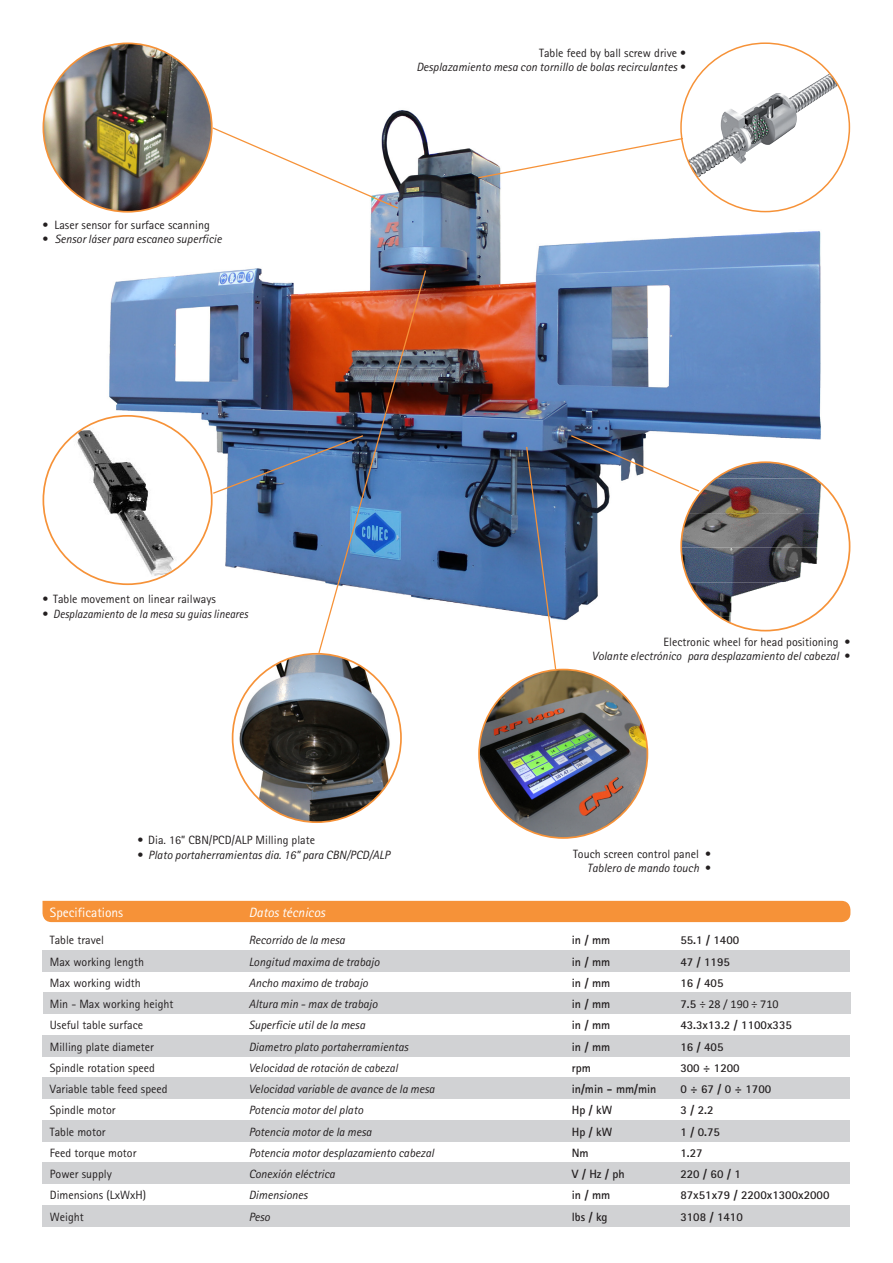
<style>
.page{position:relative;width:893px;height:1263px;background:#fff}
.page>*{position:absolute;margin:0;border:0;box-sizing:border-box;transform-origin:0 0}
.Normale{font:13.5px "Rotis Sans Serif";color:#fff}
.Normale-2{font:italic 13.5px "Rotis Sans Serif";color:#fff}
.Normale-3{font:italic 12px "Rotis Sans Serif";color:#231f20}
.Normale-4{font:12px "Rotis Sans Serif";color:#231f20}
.Normale-5{font:700 12px "Rotis Sans Serif";color:#231f20}
.Normale-6{font:italic 12px "Rotis Sans Serif";color:#231f20;scale:.95 1}
.Normale-7{font:12px "Calibri";color:#231f20}
.s1{font-style:normal}
.s2{font-family:"Rotis Sans Serif";font-weight:700}
</style>
<div class="page">
<div style="left:43px;top:992px;width:807px;height:21px;background:#d1d2d4"></div>
<div style="left:43px;top:950px;width:807px;height:22px;background:#d1d2d4"></div>
<div style="left:43px;top:1206px;width:807px;height:21px;background:#d1d2d4"></div>
<div style="left:43px;top:901px;width:807px;height:21px;background:#f69238"></div>
<div style="left:43px;top:1035px;width:807px;height:21px;background:#d1d2d4"></div>
<div style="left:42px;top:1077px;width:808px;height:21px;background:#d1d2d4"></div>
<div style="left:43px;top:1120px;width:807px;height:21px;background:#d1d2d4"></div>
<div style="left:43px;top:1163px;width:807px;height:21px;background:#d1d2d4"></div>
<img style="left:58px;top:42px;width:792px;height:643px">
<img style="left:716px;top:462px;width:99px;height:16px">
<img style="left:688px;top:478px;width:155px;height:35px">
<img style="left:681px;top:513px;width:169px;height:69px">
<img style="left:689px;top:582px;width:153px;height:35px">
<img style="left:719px;top:617px;width:93px;height:14px">
<img style="left:233px;top:654px;width:168px;height:168px">
<img style="left:479px;top:669px;width:168px;height:169px;border-radius:84px">
<img style="left:73px;top:417px;width:109px;height:167px">
<svg style="left:211px;top:126px;width:188px;height:84px"></svg>
<svg style="left:477px;top:137px;width:207px;height:42px"></svg>
<svg style="left:570px;top:434px;width:131px;height:59px"></svg>
<img style="left:212px;top:269px;width:215px;height:385px">
<svg style="left:525px;top:445px;width:32px;height:225px"></svg>
<img style="left:687px;top:73px;width:151px;height:104px">
<img style="left:43px;top:43px;width:169px;height:169px;border-radius:84px">
<p class="Normale-4" style="left:43px;top:217px;width:169px">• Laser sensor for surface scanning</p>
<p class="Normale-3" style="left:43px;top:232px;width:181px"><span class="s1">•</span> Sensor láser para escaneo superficie</p>
<p class="Normale-4" style="left:539px;top:46px;width:149px">Table feed by ball screw drive •</p>
<p class="Normale-3" style="left:416px;top:60px;width:271px">Desplazamiento mesa con tornillo de bolas recirculantes <span class="s1">•</span></p>
<p class="Normale-4" style="left:43px;top:592px;width:175px">• Table movement on linear railways</p>
<p class="Normale-6" style="left:43px;top:606px;width:218px"><span class="s1">•</span> Desplazamiento de la mesa su guias lineares</p>
<p class="Normale-4" style="left:138px;top:833px;width:179px">• Dia. 16” CBN/PCD/ALP Milling plate</p>
<p class="Normale-3" style="left:138px;top:847px;width:254px"><span class="s1">•</span> Plato portaherramientas dia. 16” para CBN/PCD/ALP</p>
<p class="Normale-4" style="left:664px;top:635px;width:188px">Electronic wheel for head positioning •</p>
<p class="Normale-3" style="left:592px;top:649px;width:260px">Volante electrónico para desplazamiento del cabezal <span class="s1">•</span></p>
<p class="Normale-4" style="left:573px;top:847px;width:139px">Touch screen control panel •</p>
<p class="Normale-3" style="left:587px;top:861px;width:125px">Tablero de mando touch <span class="s1">•</span></p>
<p class="Normale" style="left:50px;top:904px;width:75px">Specifications</p>
<p class="Normale-4" style="left:50px;top:933px;width:56px">Table travel</p>
<p class="Normale-4" style="left:50px;top:954px;width:96px">Max working length</p>
<p class="Normale-4" style="left:50px;top:976px;width:93px">Max working width</p>
<p class="Normale-4" style="left:50px;top:997px;width:125px">Min - Max working height</p>
<p class="Normale-4" style="left:50px;top:1018px;width:95px">Useful table surface</p>
<p class="Normale-4" style="left:50px;top:1039px;width:106px">Milling plate diameter</p>
<p class="Normale-4" style="left:50px;top:1061px;width:107px">Spindle rotation speed</p>
<p class="Normale-4" style="left:50px;top:1082px;width:119px">Variable table feed speed</p>
<p class="Normale-4" style="left:50px;top:1103px;width:67px">Spindle motor</p>
<p class="Normale-4" style="left:50px;top:1124px;width:57px">Table motor</p>
<p class="Normale-4" style="left:50px;top:1146px;width:88px">Feed torque motor</p>
<p class="Normale-4" style="left:50px;top:1167px;width:63px">Power supply</p>
<p class="Normale-4" style="left:50px;top:1188px;width:98px">Dimensions (LxWxH)</p>
<p class="Normale-4" style="left:50px;top:1209px;width:35px">Weight</p>
<p class="Normale-2" style="left:249px;top:904px;width:78px">Datos técnicos</p>
<p class="Normale-3" style="left:249px;top:933px;width:98px">Recorrido de la mesa</p>
<p class="Normale-3" style="left:249px;top:954px;width:132px">Longitud maxima de trabajo</p>
<p class="Normale-3" style="left:249px;top:976px;width:121px">Ancho maximo de trabajo</p>
<p class="Normale-3" style="left:249px;top:997px;width:130px">Altura min - max de trabajo</p>
<p class="Normale-3" style="left:249px;top:1018px;width:118px">Superficie util de la mesa</p>
<p class="Normale-3" style="left:249px;top:1039px;width:161px">Diametro plato portaherramientas</p>
<p class="Normale-3" style="left:249px;top:1061px;width:150px">Velocidad de rotación de cabezal</p>
<p class="Normale-3" style="left:249px;top:1082px;width:187px">Velocidad variable de avance de la mesa</p>
<p class="Normale-3" style="left:249px;top:1103px;width:116px">Potencia motor del plato</p>
<p class="Normale-3" style="left:249px;top:1124px;width:124px">Potencia motor de la mesa</p>
<p class="Normale-3" style="left:249px;top:1146px;width:187px">Potencia motor desplazamiento cabezal</p>
<p class="Normale-3" style="left:249px;top:1167px;width:88px">Conexión eléctrica</p>
<p class="Normale-3" style="left:249px;top:1188px;width:60px">Dimensiones</p>
<p class="Normale-3" style="left:249px;top:1209px;width:23px">Peso</p>
<p class="Normale-5" style="left:572px;top:933px;width:40px">in / mm</p>
<p class="Normale-5" style="left:572px;top:954px;width:40px">in / mm</p>
<p class="Normale-5" style="left:572px;top:975px;width:40px">in / mm</p>
<p class="Normale-5" style="left:572px;top:996px;width:40px">in / mm</p>
<p class="Normale-5" style="left:572px;top:1018px;width:40px">in / mm</p>
<p class="Normale-5" style="left:572px;top:1039px;width:40px">in / mm</p>
<p class="Normale-5" style="left:572px;top:1060px;width:21px">rpm</p>
<p class="Normale-5" style="left:572px;top:1081px;width:86px">in/min - mm/min</p>
<p class="Normale-5" style="left:572px;top:1103px;width:42px">Hp / kW</p>
<p class="Normale-5" style="left:572px;top:1124px;width:42px">Hp / kW</p>
<p class="Normale-5" style="left:572px;top:1145px;width:18px">Nm</p>
<p class="Normale-5" style="left:572px;top:1166px;width:54px">V / Hz / ph</p>
<p class="Normale-5" style="left:572px;top:1188px;width:40px">in / mm</p>
<p class="Normale-5" style="left:572px;top:1209px;width:37px">lbs / kg</p>
<p class="Normale-5" style="left:680px;top:933px;width:60px">55.1 / 1400</p>
<p class="Normale-5" style="left:680px;top:954px;width:51px">47 / 1195</p>
<p class="Normale-5" style="left:680px;top:975px;width:45px">16 / 405</p>
<p class="Normale-7" style="left:680px;top:996px;width:100px"><span class="s2">7.5</span> ÷ 28 / 190 ÷ 710</p>
<p class="Normale-5" style="left:680px;top:1018px;width:113px">43.3x13.2 / 1100x335</p>
<p class="Normale-5" style="left:680px;top:1039px;width:45px">16 / 405</p>
<p class="Normale-5" style="left:680px;top:1060px;width:61px">300 ÷ 1200</p>
<p class="Normale-5" style="left:680px;top:1081px;width:92px">0 ÷ 67 / 0 ÷ 1700</p>
<p class="Normale-5" style="left:680px;top:1103px;width:35px">3 / 2.2</p>
<p class="Normale-5" style="left:680px;top:1124px;width:41px">1 / 0.75</p>
<p class="Normale-5" style="left:680px;top:1145px;width:24px">1.27</p>
<p class="Normale-5" style="left:680px;top:1166px;width:62px">220 / 60 / 1</p>
<p class="Normale-5" style="left:680px;top:1188px;width:151px">87x51x79 / 2200x1300x2000</p>
<p class="Normale-5" style="left:680px;top:1209px;width:64px">3108 / 1410</p>
</div>
